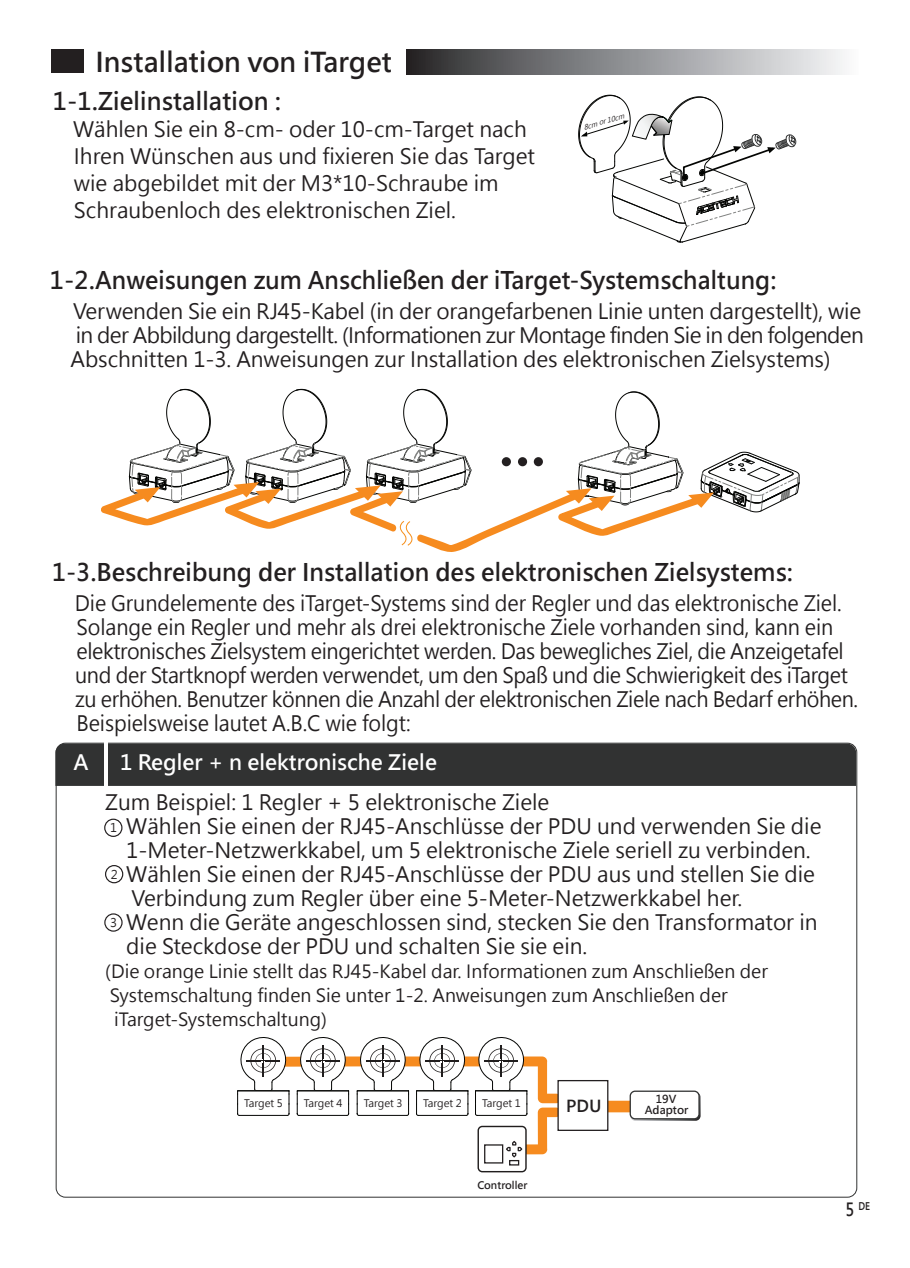
<style>
.page{position:relative;width:910px;height:1268px;background:#fff}
.page>*{position:absolute;margin:0;border:0;box-sizing:border-box;transform-origin:0 0}
.t1{font:700 27px "Microsoft Jheng Hei";color:#231f20}
.t2{font:700 24px "Microsoft Jheng Hei";color:#231f20}
.t3{font:21px/24px "Microsoft Jheng Hei";letter-spacing:-.005em;color:#231f20}
.t4{font:21px/24px "Microsoft Jheng Hei";letter-spacing:-.005em;color:#231f20;scale:.95 1}
.t5{font:700 21px "Microsoft Jheng Hei";color:#fff}
.t6{font:18px/24px "Microsoft Jheng Hei";color:#231f20}
.t7{font:700 16.5px "Microsoft Jheng Hei";color:#231f20}
.t8{font:12px "Microsoft Jheng Hei";color:#231f20}
.t9{font:700 10.8px/10.8px "Microsoft Jheng Hei";color:#231f20;text-align:center}
.t10{font:700 10.5px "Microsoft Jheng Hei";color:#231f20;scale:.84 1}
.t11{font:10.2px "Microsoft Jheng Hei";color:#231f20}
.t12{font:700 10.2px "Microsoft Jheng Hei";color:#231f20}
.t13{font:italic 6.9px "Microsoft Jheng Hei";color:#231f20}
.s1{font-size:18px}
</style>
<div class="page">
<svg style="left:578px;top:94px;width:219px;height:149px"></svg>
<div style="left:406px;top:50px;width:453px;height:25px;background:linear-gradient(to right,#2a2a2d,#fafcfe)"></div>
<div style="left:51px;top:50px;width:32px;height:23px;background:#231f20"></div>
<div style="left:104px;top:818px;width:18px;height:18px;border:1px solid #231f20;border-radius:50%"></div>
<div style="left:105px;top:864px;width:18px;height:19px;border:1px solid #231f20;border-radius:50%"></div>
<div style="left:104px;top:913px;width:19px;height:18px;border:1px solid #231f20;border-radius:50%"></div>
<div style="left:55px;top:743px;width:801px;height:42px;background:#313232"></div>
<hr style="left:105px;top:742px;width:3px;height:50px;background:#fff">
<div style="left:603px;top:1100px;width:34px;height:12px;background:#f68b1f;border-radius:6px"></div>
<svg style="left:630px;top:1092px;width:71px;height:28px"></svg>
<div style="left:630px;top:1090px;width:69px;height:28px;background:#fff;border-radius:5px"></div>
<div style="left:630px;top:1090px;width:70px;height:29px;border:1px solid #313232;border-radius:5px"></div>
<div style="left:477px;top:1125px;width:50px;height:47px;border:1px solid #211e1e;border-radius:4px"></div>
<div style="left:509px;top:1159px;width:10px;height:6px;border:1px solid #231f20"></div>
<div style="left:484px;top:1144px;width:19px;height:19px;border:1px solid #231f20"></div>
<div style="left:557px;top:1079px;width:51px;height:51px;background:#fff;border:1px solid #231f20"></div>
<svg style="left:237px;top:1037px;width:324px;height:122px"></svg>
<svg style="left:101px;top:389px;width:699px;height:163px"></svg>
<p class="t1" style="left:95px;top:45px;width:298px">Installation von iTarget</p>
<p class="t2" style="left:53px;top:86px;width:229px">1-1.Zielinstallation :</p>
<p class="t3" style="left:73px;top:116px;width:464px;line-height:27px">Wählen Sie ein 8-cm- oder 10-cm-Target nach Ihren Wünschen aus und fixieren Sie das Target wie abgebildet mit der M3*10-Schraube im Schraubenloch des elektronischen Ziel.</p>
<p class="t13" style="left:582px;top:123px;width:43px;rotate:-17deg">8cm or 10cm</p>
<p class="t2" style="left:50px;top:264px;width:728px">1-2.Anweisungen zum Anschließen der iTarget-Systemschaltung:</p>
<p class="t3" style="left:71px;top:299px;width:795px">Verwenden Sie ein RJ45-Kabel (in der orangefarbenen Linie unten dargestellt), wie in der Abbildung dargestellt. (Informationen zur Montage finden Sie in den folgenden<br>Abschnitten 1-3. Anweisungen zur Installation des elektronischen Zielsystems)</p>
<p class="t2" style="left:52px;top:557px;width:742px">1-3.Beschreibung der Installation des elektronischen Zielsystems:</p>
<p class="t4" style="left:75px;top:591px;width:826px">Die Grundelemente des iTarget-Systems sind der Regler und das elektronische Ziel.<br>Solange ein Regler und mehr als drei elektronische Ziele vorhanden sind, kann ein elektronisches Zielsystem eingerichtet werden. Das bewegliches Ziel, die Anzeigetafel und der Startknopf werden verwendet, um den Spaß und die Schwierigkeit des iTarget zu erhöhen. Benutzer können die Anzahl der elektronischen Ziele nach Bedarf erhöhen.<br>Beispielsweise lautet A.B.C wie folgt:</p>
<p class="t5" style="left:73px;top:749px;width:17px">A</p>
<p class="t5" style="left:120px;top:749px;width:318px">1 Regler + n elektronische Ziele</p>
<p class="t3" style="left:126px;top:790px;width:697px;text-indent:-21px">Zum Beispiel: 1 Regler + 5 elektronische Ziele<br>Wählen Sie einen der RJ45-Anschlüsse der PDU und verwenden Sie die 1-Meter-Netzwerkkabel, um 5 elektronische Ziele seriell zu verbinden.<br>Wählen Sie einen der RJ45-Anschlüsse der PDU aus und stellen Sie die Verbindung zum Regler über eine 5-Meter-Netzwerkkabel her.<br>Wenn die Geräte angeschlossen sind, stecken Sie den Transformator in die Steckdose der PDU und schalten Sie sie ein.</p>
<p class="t6" style="left:105px;top:959px;width:664px">(Die orange Linie stellt das RJ45-Kabel dar. Informationen zum Anschließen der<br>Systemschaltung finden Sie unter 1-2. Anweisungen zum Anschließen der iTarget-Systemschaltung)</p>
<p class="t8" style="left:110px;top:820px;width:8px">1</p>
<p class="t8" style="left:111px;top:866px;width:8px">2</p>
<p class="t8" style="left:110px;top:915px;width:8px">3</p>
<p class="t11" style="left:244px;top:1096px;width:40px">Target 5</p>
<p class="t11" style="left:304px;top:1096px;width:40px">Target 4</p>
<p class="t11" style="left:364px;top:1096px;width:40px">Target 3</p>
<p class="t11" style="left:423px;top:1096px;width:40px">Target 2</p>
<p class="t11" style="left:482px;top:1096px;width:40px">Target 1</p>
<p class="t7" style="left:566px;top:1095px;width:37px">PDU</p>
<p class="t12" style="left:477px;top:1178px;width:52px">Controller</p>
<p class="t9" style="left:645px;top:1093px;width:45px">19V<br>Adaptor</p>
<p class="t10" style="left:846px;top:1199px;width:31px"><span class="s1">5</span> DE</p>
</div>
